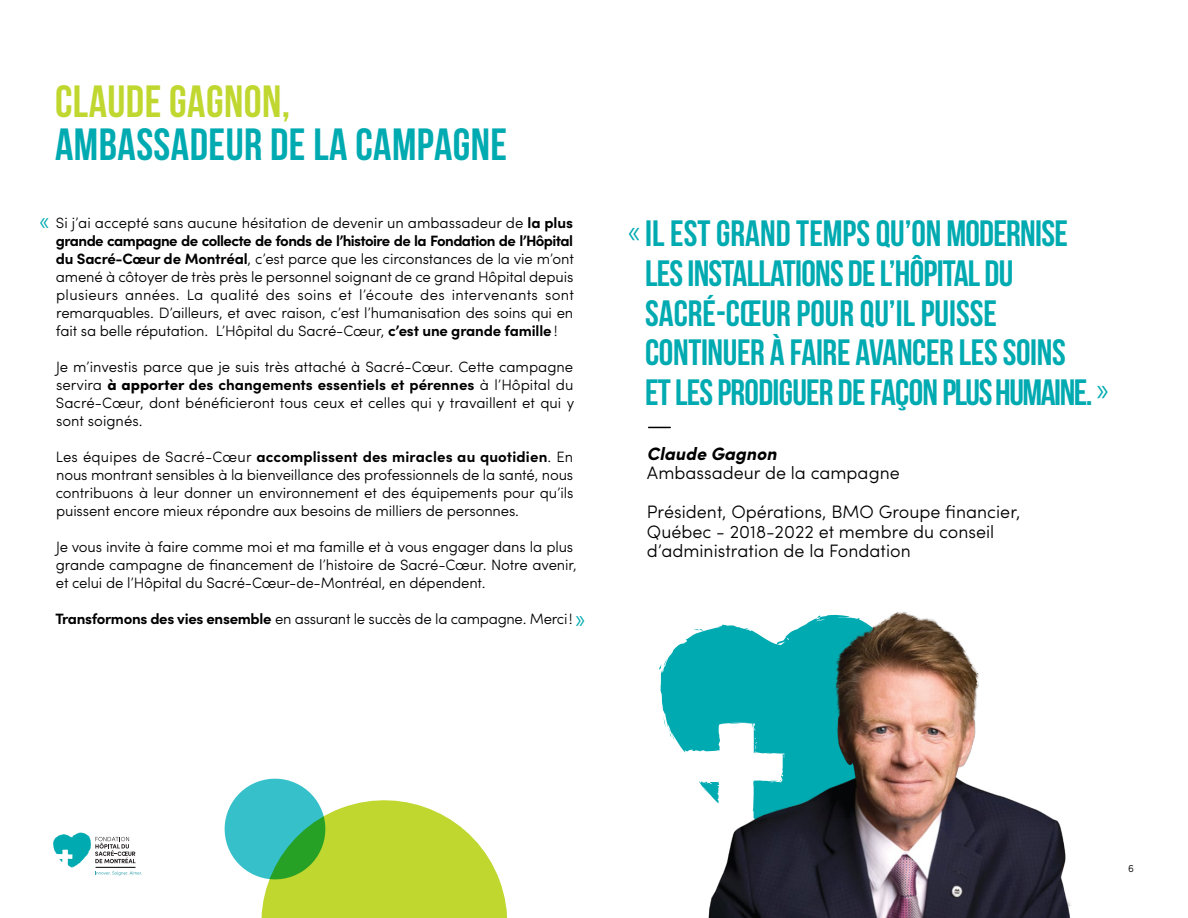
<style>
.page{position:relative;width:1188px;height:918px;background:#fff}
.page>*{position:absolute;margin:0;border:0;box-sizing:border-box;transform-origin:0 0}
.t1{font:700 45.15px "Bebas Neue";letter-spacing:.01em;color:#00aab1}
.t2{font:700 45.15px "Bebas Neue";letter-spacing:.01em;color:#c0d72f}
.t3{font:700 36.6px/39.8px "Bebas Neue";letter-spacing:-.02em;color:#00aab1}
.t4{font:300 23.7px "Sofia Pro";color:#00aab1}
.t5{font:300 18px/39px "Sofia Pro";color:#000}
.t6{font:italic 700 18px "Sofia Pro";color:#000}
.t7{font:300 15px/18px "Sofia Pro";letter-spacing:-.01em;color:#000;text-align:justify}
.t8{font:300 10.5px "Sofia Pro";color:#000}
.s1{font-weight:700}
.s2{font-weight:900}
</style>
<div class="page">
<svg style="left:649px;top:427px;width:21px;height:1px"></svg>
<img style="left:659px;top:612px;width:412px;height:306px">
<svg style="left:224px;top:778px;width:284px;height:140px"></svg>
<svg style="left:53px;top:833px;width:89px;height:42px"></svg>
<hr style="left:96px;top:867px;width:39px;height:1px;background:#000">
<h1 class="t2" style="left:55px;top:76px;width:237px">CLAUDE GAGNON,</h1>
<h1 class="t1" style="left:55px;top:119px;width:454px">AMBASSADEUR DE LA CAMPAGNE</h1>
<p class="t7" style="left:56px;top:213px;width:520px">Si j’ai accepté sans aucune hésitation de devenir un ambassadeur de <span class="s1">la plus grande campagne de collecte de fonds de l’histoire de la Fondation de l’Hôpital du Sacré-Cœur de Montréal</span>, c’est parce que les circonstances de la vie m’ont amené à côtoyer de très près le personnel soignant de ce grand Hôpital depuis plusieurs années. La qualité des soins et l’écoute des intervenants sont remarquables. D’ailleurs, et avec raison, c’est l’humanisation des soins qui en fait sa belle réputation. L’Hôpital du Sacré-Cœur, <span class="s1">c’est une grande famille</span> !</p>
<p class="t7" style="left:56px;top:357px;width:520px">Je m’investis parce que je suis très attaché à Sacré-Cœur. Cette campagne servira <span class="s2">à apporter</span> <span class="s1">des changements essentiels et pérennes</span> à l’Hôpital du Sacré-Cœur, dont bénéficieront tous ceux et celles qui y travaillent et qui y sont soignés.</p>
<p class="t7" style="left:56px;top:447px;width:519px">Les équipes de Sacré-Cœur <span class="s1">accomplissent des miracles au quotidien</span>. En nous montrant sensibles à la bienveillance des professionnels de la santé, nous contribuons à leur donner un environnement et des équipements pour qu’ils puissent encore mieux répondre aux besoins de milliers de personnes.</p>
<p class="t7" style="left:56px;top:537px;width:522px;text-align:left">Je vous invite à faire comme moi et ma famille et à vous engager dans la plus grande campagne de financement de l’histoire de Sacré-Cœur. Notre avenir, et celui de l’Hôpital du Sacré-Cœur-de-Montréal, en dépendent.</p>
<p class="t7" style="left:55px;top:609px;width:519px"><span class="s1">Transformons des vies ensemble</span> en assurant le succès de la campagne. Merci !</p>
<h3 class="t4" style="left:39px;top:205px;width:13px">«</h3>
<h3 class="t4" style="left:575px;top:603px;width:13px">»</h3>
<h2 class="t3" style="left:645px;top:213px;width:466px;text-indent:-18px"><sup>«</sup> IL EST GRAND TEMPS QU’ON MODERNISE LES INSTALLATIONS DE L’HÔPITAL DU SACRÉ-CŒUR POUR QU’IL PUISSE CONTINUER À FAIRE AVANCER LES SOINS<br>ET LES PRODIGUER DE FAÇON PLUS HUMAINE.<sup>»</sup></h2>
<p class="t6" style="left:647px;top:440px;width:131px">Claude Gagnon</p>
<p class="t5" style="left:647px;top:452px;width:375px">Ambassadeur de la campagne<br>Président, Opérations, BMO Groupe financier,</p>
<p class="t5" style="left:647px;top:521px;width:349px;line-height:19.5px">Québec - 2018-2022 et membre du conseil d’administration de la Fondation</p>
<p class="t8" style="left:1128px;top:860px;width:7px">6</p>
</div>
